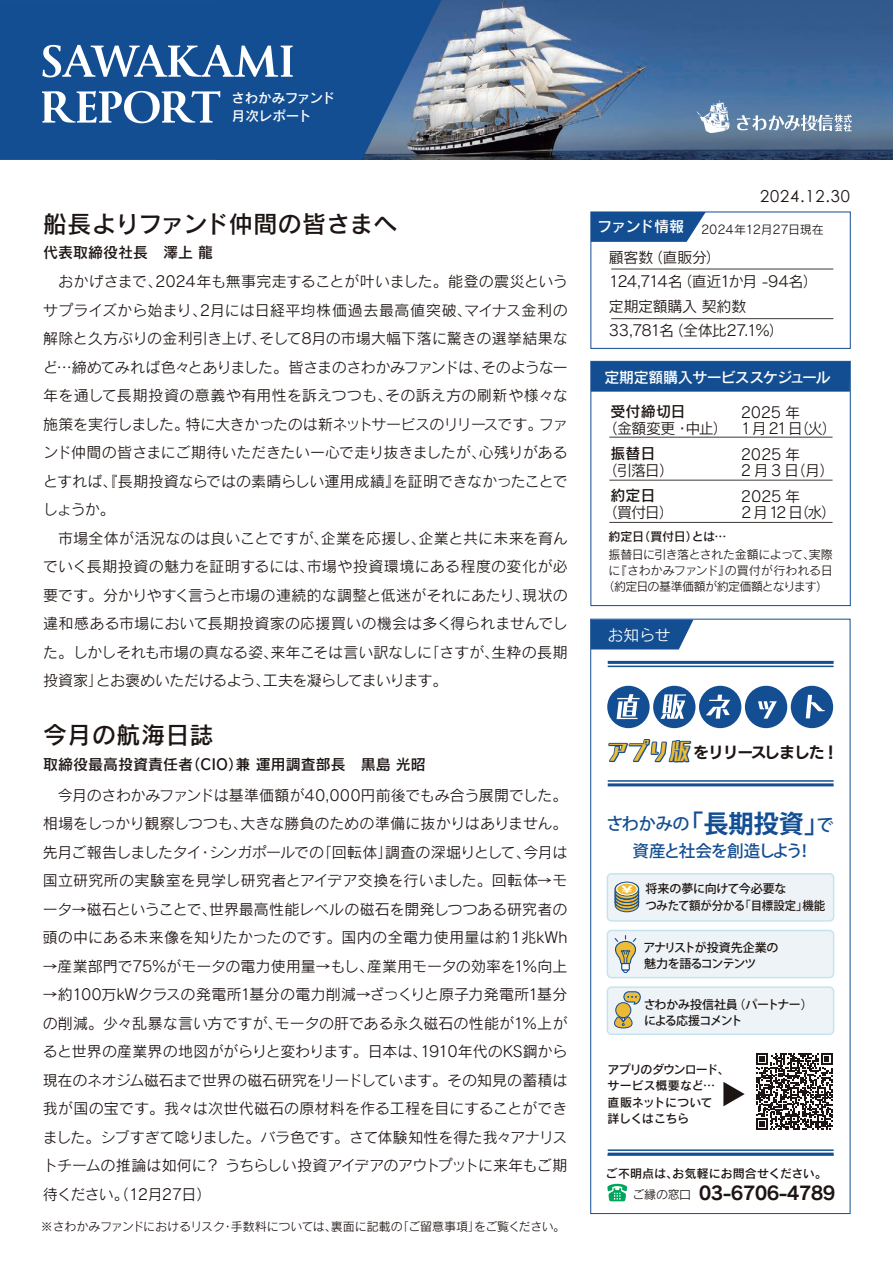
<style>
.page{position:relative;width:893px;height:1263px;background:#fff}
.page>*{position:absolute;margin:0;border:0;box-sizing:border-box;transform-origin:0 0}
.t1{font:24px "Rodin Pro N DB";letter-spacing:.02em;color:#1d1513}
.t2{font:18.45px "Rodin Pro N B";letter-spacing:-.04em;color:#1d1513}
.t3{font:500 17.1px "Koz Go Pr 6 N";letter-spacing:-.015em;color:#134e93}
.t4{font:500 16.5px "Koz Go Pr 6 N";letter-spacing:-.07em;color:#134e93}
.t5{font:16.5px "Century Gothic";letter-spacing:.05em;color:#1d1513}
.t6{font:15.75px "Rodin Pro N M";color:#fff}
.t7{font:15.15px "New Rodin Pro B";letter-spacing:-.03em;color:#1d1513}
.t8{font:15px/28.5px "Rodin Pro M";letter-spacing:-.005em;color:#1d1212;text-align:justify}
.t9{font:15px/28.5px "Rodin Pro M";letter-spacing:-.005em;color:#1d1513}
.t10{font:15px/16.5px "Rodin Pro N M";letter-spacing:-.025em;color:#1d1513}
.t11{font:15px "Rodin Pro N DB";color:#1d1513}
.t12{font:15px "Rodin Pro N DB";letter-spacing:-.035em;color:#fff}
.t13{font:13.5px/18px "Rodin Pro N DB";letter-spacing:-.025em;color:#fff}
.t14{font:12px/16.2px "Rodin Pro N M";letter-spacing:-.03em;color:#1d1513;text-align:center}
.t15{font:12px "Rodin Pro N M";letter-spacing:-.01em;color:#1d1513}
.t16{font:12px/16.5px "Rodin Pro DB";letter-spacing:-.02em;color:#1d1513}
.t17{font:500 12px/16.5px "Koz Go Pr 6 N";letter-spacing:-.02em;color:#1d1410}
.t18{font:500 12px/16.5px "Koz Go Pr 6 N";letter-spacing:-.06em;color:#1d1410}
.t19{font:500 12px/16.5px "Koz Go Pr 6 N";letter-spacing:-.08em;color:#1d1410}
.t20{font:12px "Rodin Pro DB";letter-spacing:.01em;color:#1d1513}
.t21{font:12px "Rodin Pro N DB";letter-spacing:-.025em;color:#1d1513}
.s1{font-family:"Comet Std B";font-size:23.1px;color:#134e93}
.s2{font-weight:700;font-size:25.2px}
.s3{font-family:"Rodin Pro N M";font-size:12px}
</style>
<div class="page">
<img style="left:441px;top:0;width:452px;height:160px">
<svg style="left:0;top:0;width:441px;height:160px;fill:#134e93"></svg>
<svg style="left:42px;top:45px;width:251px;height:32px"></svg>
<svg style="left:42px;top:91px;width:178px;height:32px"></svg>
<svg style="left:737px;top:114px;width:115px;height:18px"></svg>
<svg style="left:696px;top:100px;width:33px;height:33px"></svg>
<svg style="left:593px;top:214px;width:112px;height:28px"></svg>
<div style="left:591px;top:361px;width:259px;height:31px;background:#134e93"></div>
<div style="left:591px;top:212px;width:259px;height:137px;border:1px solid #134e93"></div>
<div style="left:591px;top:361px;width:259px;height:245px;border:1px solid #134e93"></div>
<hr style="left:609px;top:437px;width:224px;height:1px;background:#3b3a37">
<hr style="left:609px;top:480px;width:224px;height:1px;background:#3b3a37">
<hr style="left:609px;top:522px;width:224px;height:1px;background:#3b3a37">
<hr style="left:611px;top:318px;width:222px;height:1px;background:#3b3a37">
<hr style="left:611px;top:269px;width:222px;height:1px;background:#3b3a37">
<svg style="left:592px;top:621px;width:101px;height:28px"></svg>
<div style="left:590px;top:619px;width:260px;height:595px;border:1px solid #134e93"></div>
<svg style="left:607px;top:1184px;width:20px;height:17px"></svg>
<svg style="left:723px;top:1082px;width:22px;height:24px"></svg>
<hr style="left:607px;top:1155px;width:227px;height:1px;background:#134e93">
<div style="left:607px;top:874px;width:227px;height:47px;background:#edf3f6;border-radius:4px"></div>
<div style="left:607px;top:873px;width:227px;height:49px;border:1px solid #c4e3f1;border-radius:4px"></div>
<svg style="left:614px;top:881px;width:25px;height:32px"></svg>
<div style="left:607px;top:930px;width:227px;height:48px;background:#edf3f6;border-radius:4px"></div>
<div style="left:607px;top:930px;width:227px;height:48px;border:1px solid #c4e3f1;border-radius:4px"></div>
<svg style="left:614px;top:935px;width:23px;height:38px"></svg>
<div style="left:607px;top:987px;width:227px;height:47px;background:#edf3f6;border-radius:4px"></div>
<div style="left:607px;top:986px;width:227px;height:49px;border:1px solid #c4e3f1;border-radius:4px"></div>
<div style="left:616px;top:1003px;width:15px;height:15px;background:#ecb936;border-radius:50%"></div>
<div style="left:615px;top:1002px;width:16px;height:16px;border:1px solid #134e93;border-radius:50%"></div>
<svg style="left:623px;top:991px;width:18px;height:13px"></svg>
<svg style="left:614px;top:1015px;width:19px;height:14px"></svg>
<div style="left:607px;top:686px;width:43px;height:42px;background:#134e93;border-radius:50%"></div>
<svg style="left:617px;top:694px;width:23px;height:25px"></svg>
<div style="left:653px;top:686px;width:42px;height:42px;background:#134e93;border-radius:50%"></div>
<svg style="left:660px;top:694px;width:26px;height:25px"></svg>
<div style="left:699px;top:686px;width:42px;height:42px;background:#134e93;border-radius:50%"></div>
<svg style="left:706px;top:695px;width:24px;height:24px"></svg>
<div style="left:745px;top:686px;width:42px;height:42px;background:#134e93;border-radius:50%"></div>
<svg style="left:758px;top:701px;width:19px;height:18px"></svg>
<div style="left:791px;top:686px;width:42px;height:42px;background:#134e93;border-radius:50%"></div>
<svg style="left:806px;top:695px;width:19px;height:23px"></svg>
<svg style="left:608px;top:739px;width:84px;height:24px"></svg>
<hr style="left:608px;top:661px;width:226px;height:3px;background:#134e93">
<hr style="left:608px;top:666px;width:226px;height:1px;background:#134e93">
<hr style="left:608px;top:783px;width:226px;height:3px;background:#134e93">
<hr style="left:608px;top:780px;width:226px;height:2px;background:#134e93">
<hr style="left:608px;top:1153px;width:226px;height:2px;background:#134e93">
<hr style="left:608px;top:1149px;width:226px;height:2px;background:#134e93">
<svg style="left:756px;top:1053px;width:77px;height:77px"></svg>
<p class="t13" style="left:232px;top:89px;width:105px">さわかみファンド月次レポート</p>
<h1 class="t1" style="left:43px;top:208px;width:356px">船長よりファンド仲間の皆さまへ</h1>
<p class="t11" style="left:43px;top:243px;width:172px">代表取締役社長　澤上 龍</p>
<p class="t9" style="left:43px;top:267px;width:526px">　おかげさまで、2024年も無事完走することが叶いました。能登の震災というサプライズから始まり、2月には日経平均株価過去最高値突破、マイナス金利の解除と久方ぶりの金利引き上げ、そして8月の市場大幅下落に驚きの選挙結果など…締めてみれば色々とありました。皆さまのさわかみファンドは、そのような一年を通して長期投資の意義や有用性を訴えつつも、その訴え方の刷新や様々な施策を実行しました。特に大きかったのは新ネットサービスのリリースです。ファンド仲間の皆さまにご期待いただきたい一心で走り抜きましたが、心残りがあるとすれば、『長期投資ならではの素晴らしい運用成績』を証明できなかったことでしょうか。<br>　市場全体が活況なのは良いことですが、企業を応援し、企業と共に未来を育んでいく長期投資の魅力を証明するには、市場や投資環境にある程度の変化が必要です。分かりやすく言うと市場の連続的な調整と低迷がそれにあたり、現状の違和感ある市場において長期投資家の応援買いの機会は多く得られませんでした。しかしそれも市場の真なる姿、来年こそは言い訳なしに「さすが、生粋の長期投資家」とお褒めいただけるよう、工夫を凝らしてまいります。</p>
<h1 class="t1" style="left:43px;top:719px;width:172px">今月の航海日誌</h1>
<p class="t11" style="left:43px;top:754px;width:384px">取締役最高投資責任者（CIO）兼 運用調査部長　黒島 光昭</p>
<p class="t8" style="left:43px;top:780px;width:526px">　今月のさわかみファンドは基準価額が40,000円前後でもみ合う展開でした。相場をしっかり観察しつつも、大きな勝負のための準備に抜かりはありません。先月ご報告しましたタイ・シンガポールでの「回転体」調査の深堀りとして、今月は国立研究所の実験室を見学し研究者とアイデア交換を行いました。回転体→モータ→磁石ということで、世界最高性能レベルの磁石を開発しつつある研究者の頭の中にある未来像を知りたかったのです。国内の全電力使用量は約１兆kWh</p>
<p class="t8" style="left:43px;top:951px;width:526px">→産業部門で75%がモータの電力使用量→もし、産業用モータの効率を1%向上</p>
<p class="t8" style="left:43px;top:980px;width:526px">→約100万kWクラスの発電所1基分の電力削減→ざっくりと原子力発電所1基分の削減。少々乱暴な言い方ですが、モータの肝である永久磁石の性能が1％上がると世界の産業界の地図ががらりと変わります。日本は、1910年代のKS鋼から現在のネオジム磁石まで世界の磁石研究をリードしています。その知見の蓄積は我が国の宝です。我々は次世代磁石の原材料を作る工程を目にすることができました。シブすぎて唸りました。バラ色です。さて体験知性を得た我々アナリストチームの推論は如何に？ うちらしい投資アイデアのアウトプットに来年もご期待ください。（12月27日）</p>
<p class="t15" style="left:41px;top:1219px;width:526px">※さわかみファンドにおけるリスク・手数料については、裏面に記載の「ご留意事項」をご覧ください。</p>
<p class="t12" style="left:597px;top:217px;width:88px">ファンド情報</p>
<p class="t5" style="left:760px;top:184px;width:91px">2024.12.30</p>
<p class="t14" style="left:701px;top:221px;width:124px">2024年12月27日現在</p>
<p class="t10" style="left:609px;top:245px;width:211px;line-height:23.7px">顧客数（直販分）<br>124,714名（直近1か月 -94名）</p>
<p class="t10" style="left:609px;top:294px;width:176px;line-height:23.7px">定期定額購入 契約数<br>33,781名（全体比27.1％）</p>
<p class="t12" style="left:605px;top:367px;width:227px">定期定額購入サービススケジュール</p>
<p class="t11" style="left:610px;top:402px;width:77px">受付締切日</p>
<p class="t10" style="left:603px;top:419px;width:126px">（金額変更・中止）</p>
<p class="t11" style="left:610px;top:444px;width:46px">振替日</p>
<p class="t10" style="left:603px;top:461px;width:73px">（引落日）</p>
<p class="t11" style="left:610px;top:486px;width:46px">約定日</p>
<p class="t10" style="left:603px;top:503px;width:72px">（買付日）</p>
<p class="t10" style="left:741px;top:403px;width:98px">2025 年<br>1月 21日（火）</p>
<p class="t10" style="left:741px;top:445px;width:95px">2025 年<br>2 月3日（月）</p>
<p class="t10" style="left:741px;top:487px;width:97px">2025 年<br>2月12 日（水）</p>
<p class="t21" style="left:609px;top:529px;width:119px">約定日（買付日）とは…</p>
<p class="t14" style="left:603px;top:546px;width:232px">振替日に引き落とされた金額によって、実際に『さわかみファンド』の買付が行われる日（約定日の基準価額が約定価額となります）</p>
<p class="t6" style="left:607px;top:624px;width:64px">お知らせ</p>
<p class="t7" style="left:606px;top:739px;width:234px"><span class="s1">アプリ版</span>をリリースしました！</p>
<p class="t3" style="left:606px;top:814px;width:229px">さわかみの<span class="s2">「長期投資」</span>で</p>
<p class="t4" style="left:632px;top:842px;width:182px">資産と社会を創造しよう！</p>
<p class="t17" style="left:645px;top:881px;width:181px">将来の夢に向けて今必要な<br>つみたて額が分かる「目標設定」機能</p>
<p class="t19" style="left:644px;top:939px;width:137px">アナリストが投資先企業の魅力を語るコンテンツ</p>
<p class="t18" style="left:644px;top:996px;width:170px">さわかみ投信社員（パートナー）による応援コメント</p>
<p class="t16" style="left:607px;top:1060px;width:123px">アプリのダウンロード、サービス概要など…直販ネットについて<br>詳しくはこちら</p>
<p class="t20" style="left:605px;top:1166px;width:223px">ご不明点は、お気軽にお問合せください。</p>
<p class="t2" style="left:632px;top:1180px;width:204px"><span class="s3">ご縁の窓口</span> 03-6706-4789</p>
</div>
